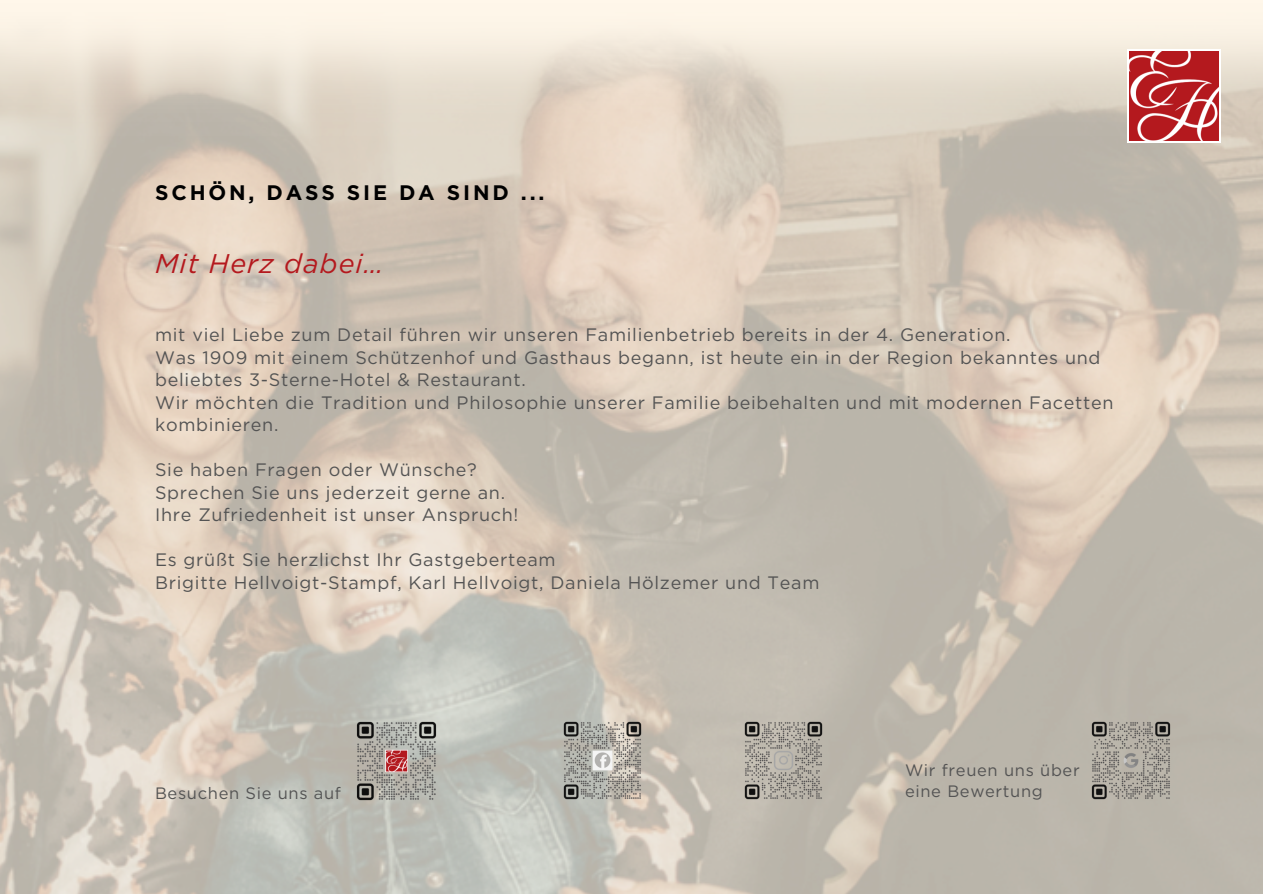
<style>
.page{position:relative;width:1263px;height:894px;background:#fff}
.page>*{position:absolute;margin:0;border:0;box-sizing:border-box;transform-origin:0 0}
.t1{font:italic 27px "Gotham";letter-spacing:.04em;color:#b4191e}
.t2{font:700 21px "Gotham";letter-spacing:.135em;color:#000}
.t3{font:18px/22.5px "Gotham";letter-spacing:.04em;color:#545454}
.t4{font:16.5px/21.3px "Gotham";letter-spacing:.04em;color:#545454}
</style>
<div class="page">
<div style="left:1127px;top:49px;width:93px;height:94px;background:linear-gradient(to right,#fff,#fff)"></div>
<img style="left:1129px;top:51px;width:89px;height:89px">
<img style="left:1089px;top:718px;width:84px;height:84px">
<img style="left:560px;top:718px;width:84px;height:84px">
<img style="left:741px;top:718px;width:85px;height:84px">
<img style="left:354px;top:718px;width:85px;height:85px">
<p class="t2" style="left:155px;top:179px;width:391px">SCHÖN, DASS SIE DA SIND ...</p>
<p class="t1" style="left:155px;top:246px;width:230px">Mit Herz dabei…</p>
<p class="t3" style="left:155px;top:323px;width:857px">mit viel Liebe zum Detail führen wir unseren Familienbetrieb bereits in der 4. Generation.</p>
<h1 class="t3" style="left:155px;top:346px;width:947px">Was 1909 mit einem Schützenhof und Gasthaus begann, ist heute ein in der Region bekanntes und beliebtes 3-Sterne-Hotel &amp; Restaurant.</h1>
<p class="t3" style="left:155px;top:391px;width:960px">Wir möchten die Tradition und Philosophie unserer Familie beibehalten und mit modernen Facetten kombinieren.</p>
<p class="t3" style="left:155px;top:458px;width:323px">Sie haben Fragen oder Wünsche?</p>
<p class="t3" style="left:155px;top:481px;width:351px">Sprechen Sie uns jederzeit gerne an.</p>
<p class="t3" style="left:155px;top:503px;width:365px">Ihre Zufriedenheit ist unser Anspruch!</p>
<p class="t3" style="left:155px;top:548px;width:402px">Es grüßt Sie herzlichst Ihr Gastgeberteam</p>
<p class="t3" style="left:155px;top:571px;width:666px">Brigitte Hellvoigt-Stampf, Karl Hellvoigt, Daniela Hölzemer und Team</p>
<p class="t4" style="left:155px;top:782px;width:187px">Besuchen Sie uns auf</p>
<p class="t4" style="left:905px;top:759px;width:176px">Wir freuen uns über eine Bewertung</p>
</div>
